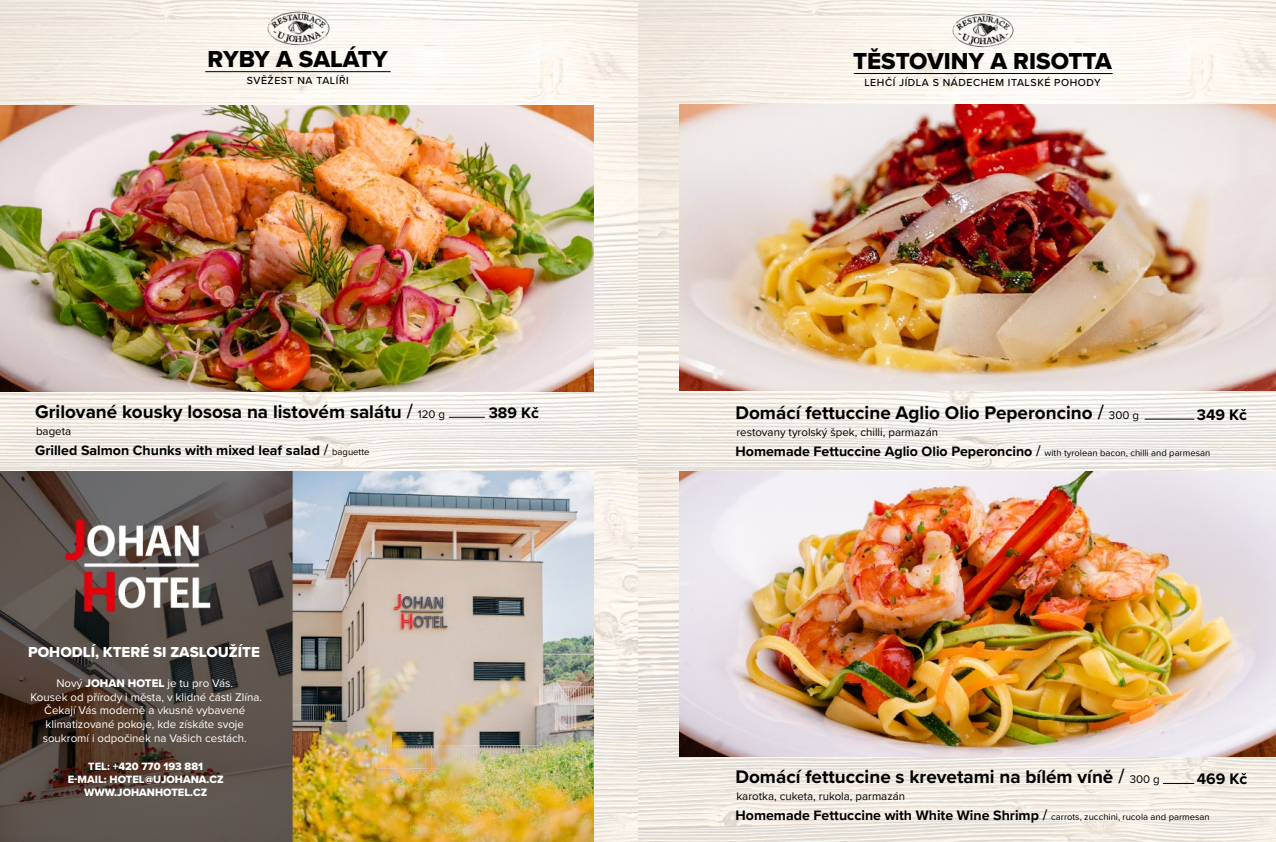
<style>
.page{position:relative;width:1276px;height:842px;background:#fff}
.page>*{position:absolute;margin:0;border:0;box-sizing:border-box;transform-origin:0 0}
.t1{font:24px "Proxima Nova Extrabld";color:#000}
.t2{font:700 18.9px "Proxima Nova";color:#000}
.t3{font:700 15.8px "Proxima Nova";color:#000}
.t4{font:15px "Proxima Nova Extrabld";color:#fff}
.t5{font:700 14.2px "Proxima Nova";color:#000}
.t6{font:11.5px/13.8px "Proxima Nova";color:#fff;text-align:center}
.t7{font:11.5px "Proxima Nova";color:#000}
.t8{font:11px/13.2px "Proxima Nova Extrabld";color:#fff;text-align:center}
.t9{font:500 10.6px "Proxima Nova";letter-spacing:.05em;color:#000}
.s1{font-family:"Lexia";font-weight:400}
.s2{font-weight:400;font-size:11.5px}
.s3{font-weight:400;font-size:9.4px}
.s4{font-family:"Proxima Nova Extrabld"}
</style>
<div class="page">
<img style="left:0;top:0;width:1276px;height:842px">
<hr style="left:1144px;top:419px;width:50px;height:1px;background:#000">
<img style="left:679px;top:105px;width:597px;height:286px">
<img style="left:679px;top:471px;width:597px;height:286px">
<img style="left:951px;top:7px;width:64px;height:47px">
<hr style="left:854px;top:73px;width:258px;height:1px;background:#000">
<hr style="left:1163px;top:783px;width:31px;height:1px;background:#000">
<hr style="left:449px;top:417px;width:36px;height:1px;background:#000">
<img style="left:0;top:105px;width:593px;height:286px">
<img style="left:267px;top:5px;width:63px;height:47px">
<hr style="left:205px;top:71px;width:186px;height:1px;background:#000">
<img style="left:0;top:471px;width:593px;height:371px">
<h1 class="t1" style="left:208px;top:41px;width:182px">RYBY A SALÁTY</h1>
<p class="t9" style="left:247px;top:72px;width:104px">SVĚŽEST NA TALÍŘI</p>
<h2 class="t2" style="left:35px;top:398px;width:411px">Grilované kousky lososa na listovém salátu <span class="s1">/</span> <span class="s2">120 g</span></h2>
<p class="t7" style="left:36px;top:422px;width:37px">bageta</p>
<p class="t5" style="left:35px;top:439px;width:336px">Grilled Salmon Chunks with mixed leaf salad <span class="s1">/</span> <span class="s3">baguette</span></p>
<p class="t3" style="left:489px;top:401px;width:52px">389 Kč</p>
<p class="t4" style="left:28px;top:641px;width:233px">POHODLÍ, KTERÉ SI ZASLOUŽÍTE</p>
<p class="t6" style="left:30px;top:676px;width:233px">Nový <span class="s4">JOHAN HOTEL</span> je tu pro Vás.<br>Kousek od přírody i města, v klidné části Zlína.<br>Čekají Vás moderně a vkusně vybavené klimatizované pokoje, kde získáte svoje soukromí i odpočinek na Vašich cestách.</p>
<p class="t8" style="left:68px;top:759px;width:157px">TEL: +420 770 193 881<br>E-MAIL: HOTEL@UJOHANA.CZ<br>WWW.JOHANHOTEL.CZ</p>
<h1 class="t1" style="left:853px;top:43px;width:260px">TĚSTOVINY A RISOTTA</h1>
<p class="t9" style="left:864px;top:74px;width:238px">LEHČÍ JÍDLA S NÁDECHEM ITALSKÉ POHODY</p>
<h2 class="t2" style="left:735px;top:399px;width:405px">Domácí fettuccine Aglio Olio Peperoncino <span class="s1">/</span> <span class="s2">300 g</span></h2>
<p class="t3" style="left:1197px;top:403px;width:52px">349 Kč</p>
<p class="t7" style="left:736px;top:424px;width:203px">restovany tyrolský špek, chilli, parmazán</p>
<p class="t5" style="left:735px;top:441px;width:476px">Homemade Fettuccine Aglio Olio Peperoncino <span class="s1">/</span> <span class="s3">with tyrolean bacon, chilli and parmesan</span></p>
<h2 class="t2" style="left:735px;top:763px;width:426px">Domácí fettuccine s krevetami na bílém víně <span class="s1">/</span> <span class="s2">300 g</span></h2>
<p class="t3" style="left:1197px;top:767px;width:52px">469 Kč</p>
<p class="t7" style="left:736px;top:788px;width:170px">karotka, cuketa, rukola, parmazán</p>
<p class="t5" style="left:735px;top:805px;width:476px">Homemade Fettuccine with White Wine Shrimp <span class="s1">/</span> <span class="s3">carrots, zucchini, rucola and parmesan</span></p>
</div>
